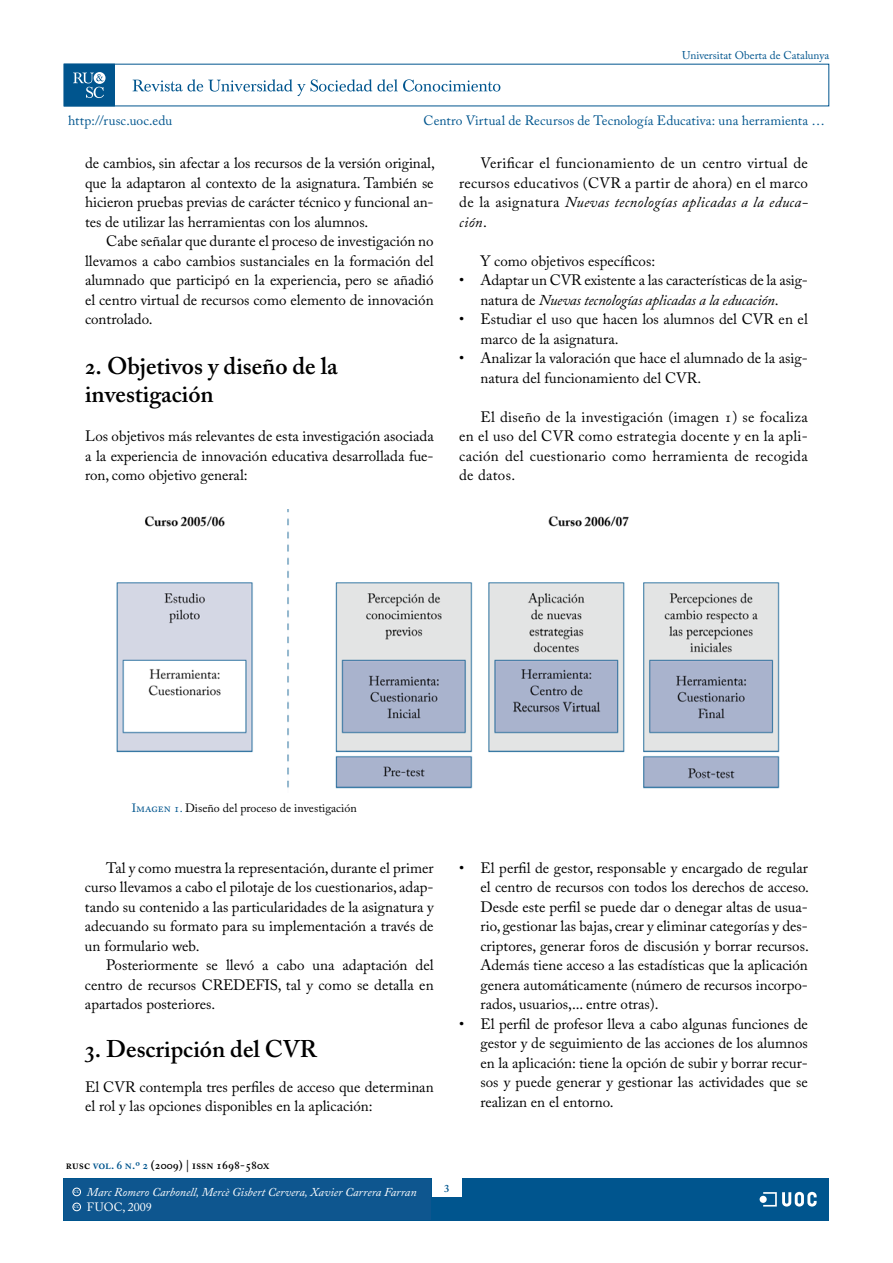
<style>
.page{position:relative;width:893px;height:1263px;background:#fff}
.page>*{position:absolute;margin:0;border:0;box-sizing:border-box;transform-origin:0 0}
.t1{font:600 24px/28.5px "Adobe Caslon Pro";color:#000}
.t2{font:15px/19.5px "Adobe Caslon Pro";color:#000;text-align:justify}
.t3{font:13.5px "Adobe Caslon Pro";letter-spacing:.01em;color:#00558e}
.t4{font:italic 12px "Adobe Caslon Pro";color:#fff}
.t5{font:italic 600 12px/13.5px "Adobe Caslon Pro";color:#fff}
.t6{font:12px "Adobe Caslon Pro";color:#000}
.t7{font:600 12px "Adobe Caslon Pro";color:#000}
.t8{font:12px "Adobe Caslon Pro";color:#fff}
.t9{font:11.25px "Adobe Caslon Pro";color:#00558e}
.t10{font:600 10.5px "Adobe Caslon Pro";color:#00558e}
.t11{font:600 3.9px "Adobe Caslon Pro";color:#fff}
.s1{font-style:italic}
.s2{color:#00558e}
</style>
<div class="page">
<div style="left:64px;top:1178px;width:765px;height:42px;background:#00558e"></div>
<div style="left:64px;top:64px;width:50px;height:42px;background:#00558e"></div>
<div style="left:64px;top:64px;width:51px;height:42px;border:1px solid #00558e"></div>
<svg style="left:94px;top:72px;width:12px;height:12px"></svg>
<svg style="left:73px;top:73px;width:31px;height:25px"></svg>
<svg style="left:133px;top:79px;width:367px;height:17px"></svg>
<div style="left:432px;top:1159px;width:30px;height:37px;background:#fff"></div>
<div style="left:760px;top:1196px;width:7px;height:7px;background:#fff;border-radius:50%"></div>
<svg style="left:763px;top:1192px;width:54px;height:14px"></svg>
<img style="left:116px;top:510px;width:664px;height:279px">
<div style="left:64px;top:1178px;width:366px;height:41px;background:#0e568f"></div>
<div style="left:73px;top:1188px;width:8px;height:8px;border:1px solid #fff;border-radius:50%"></div>
<div style="left:73px;top:1203px;width:8px;height:8px;border:1px solid #fff;border-radius:50%"></div>
<p class="t3" style="left:68px;top:112px;width:106px">http://rusc.uoc.edu</p>
<p class="t9" style="left:682px;top:48px;width:149px">Universitat Oberta de Catalunya</p>
<p class="t3" style="left:424px;top:112px;width:403px">Centro Virtual de Recursos de Tecnología Educativa: una herramienta …</p>
<p class="t2" style="left:85px;top:153px;width:351px">de cambios, sin afectar a los recursos de la versión original,</p>
<p class="t2" style="left:85px;top:173px;width:350px">que la adaptaron al contexto de la asignatura. También se</p>
<p class="t2" style="left:85px;top:192px;width:350px">hicieron pruebas previas de carácter técnico y funcional an-</p>
<p class="t2" style="left:85px;top:212px;width:285px">tes de utilizar las herramientas con los alumnos.</p>
<p class="t2" style="left:106px;top:231px;width:329px">Cabe señalar que durante el proceso de investigación no</p>
<p class="t2" style="left:85px;top:251px;width:350px">llevamos a cabo cambios sustanciales en la formación del</p>
<p class="t2" style="left:85px;top:270px;width:350px">alumnado que participó en la experiencia, pero se añadió</p>
<p class="t2" style="left:85px;top:290px;width:350px">el centro virtual de recursos como elemento de innovación</p>
<p class="t2" style="left:85px;top:309px;width:69px">controlado.</p>
<p class="t1" style="left:85px;top:351px;width:254px">2. Objetivos y diseño de la investigación</p>
<p class="t2" style="left:85px;top:426px;width:350px">Los objetivos más relevantes de esta investigación asociada a la experiencia de innovación educativa desarrollada fue&shy;ron, como objetivo general:</p>
<p class="t2" style="left:459px;top:153px;width:350px;text-indent:21px">Verificar el funcionamiento de un centro virtual de recursos educativos (CVR a partir de ahora) en el marco de la asignatura <span class="s1">Nuevas tecnologías aplicadas a la educa&shy;ción</span>.</p>
<p class="t2" style="left:480px;top:251px;width:176px">Y como objetivos específicos:</p>
<p class="t2" style="left:459px;top:270px;width:350px;text-align:center">• Adaptar un CVR existente a las características de la asig&shy;natura de <span class="s1">Nuevas tecnologías aplicadas a la educación</span>.</p>
<p class="t2" style="left:480px;top:309px;width:329px;text-indent:-21px">• Estudiar el uso que hacen los alumnos del CVR en el marco de la asignatura.</p>
<p class="t2" style="left:480px;top:348px;width:329px;text-indent:-21px">• Analizar la valoración que hace el alumnado de la asig&shy;natura del funcionamiento del CVR.</p>
<p class="t2" style="left:459px;top:407px;width:350px;text-indent:21px">El diseño de la investigación (imagen 1) se focaliza en el uso del CVR como estrategia docente y en la apli&shy;cación del cuestionario como herramienta de recogida de datos.</p>
<p class="t6" style="left:132px;top:801px;width:226px"><span class="s2">Imagen 1.</span> Diseño del proceso de investigación</p>
<p class="t2" style="left:106px;top:858px;width:329px">Tal y como muestra la representación, durante el primer</p>
<p class="t2" style="left:85px;top:877px;width:350px">curso llevamos a cabo el pilotaje de los cuestionarios, adap-</p>
<p class="t2" style="left:85px;top:897px;width:350px">tando su contenido a las particularidades de la asignatura y</p>
<p class="t2" style="left:85px;top:916px;width:350px">adecuando su formato para su implementación a través de</p>
<p class="t2" style="left:85px;top:936px;width:116px">un formulario web.</p>
<p class="t2" style="left:106px;top:955px;width:329px">Posteriormente se llevó a cabo una adaptación del</p>
<p class="t2" style="left:85px;top:975px;width:350px">centro de recursos CREDEFIS, tal y como se detalla en</p>
<p class="t2" style="left:85px;top:994px;width:132px">apartados posteriores.</p>
<p class="t1" style="left:85px;top:1035px;width:234px">3. Descripción del CVR</p>
<p class="t2" style="left:85px;top:1077px;width:350px">El CVR contempla tres perfiles de acceso que determinan el rol y las opciones disponibles en la aplicación:</p>
<p class="t2" style="left:480px;top:858px;width:330px;text-indent:-21px">• El perfil de gestor, responsable y encargado de regular el centro de recursos con todos los derechos de acceso.<br>Desde este perfil se puede dar o denegar altas de usua&shy;rio, gestionar las bajas, crear y eliminar categorías y des&shy;criptores, generar foros de discusión y borrar recursos.<br>Además tiene acceso a las estadísticas que la aplicación genera automáticamente (número de recursos incorpo&shy;rados, usuarios,... entre otras).</p>
<p class="t2" style="left:480px;top:1014px;width:329px;text-indent:-21px">• El perfil de profesor lleva a cabo algunas funciones de gestor y de seguimiento de las acciones de los alumnos en la aplicación: tiene la opción de subir y borrar recur&shy;sos y puede generar y gestionar las actividades que se realizan en el entorno.</p>
<p class="t7" style="left:66px;top:1157px;width:205px">rusc <span class="s2">vol. 6 n.º 2</span> (2009) | issn 1698-580x</p>
<p class="t5" style="left:70px;top:1186px;width:224px">Marc Romero Carbonell, Mercè Gisbert Cervera<br>Xavier Carrera Farran</p>
<p class="t11" style="left:74px;top:1190px;width:7px">CC</p>
<p class="t4" style="left:87px;top:1185px;width:331px">Marc Romero Carbonell, Mercè Gisbert Cervera, Xavier Carrera Farran</p>
<p class="t11" style="left:74px;top:1205px;width:7px">CC</p>
<p class="t8" style="left:87px;top:1200px;width:67px">FUOC, 2009</p>
<p class="t10" style="left:444px;top:1182px;width:7px">3</p>
</div>
